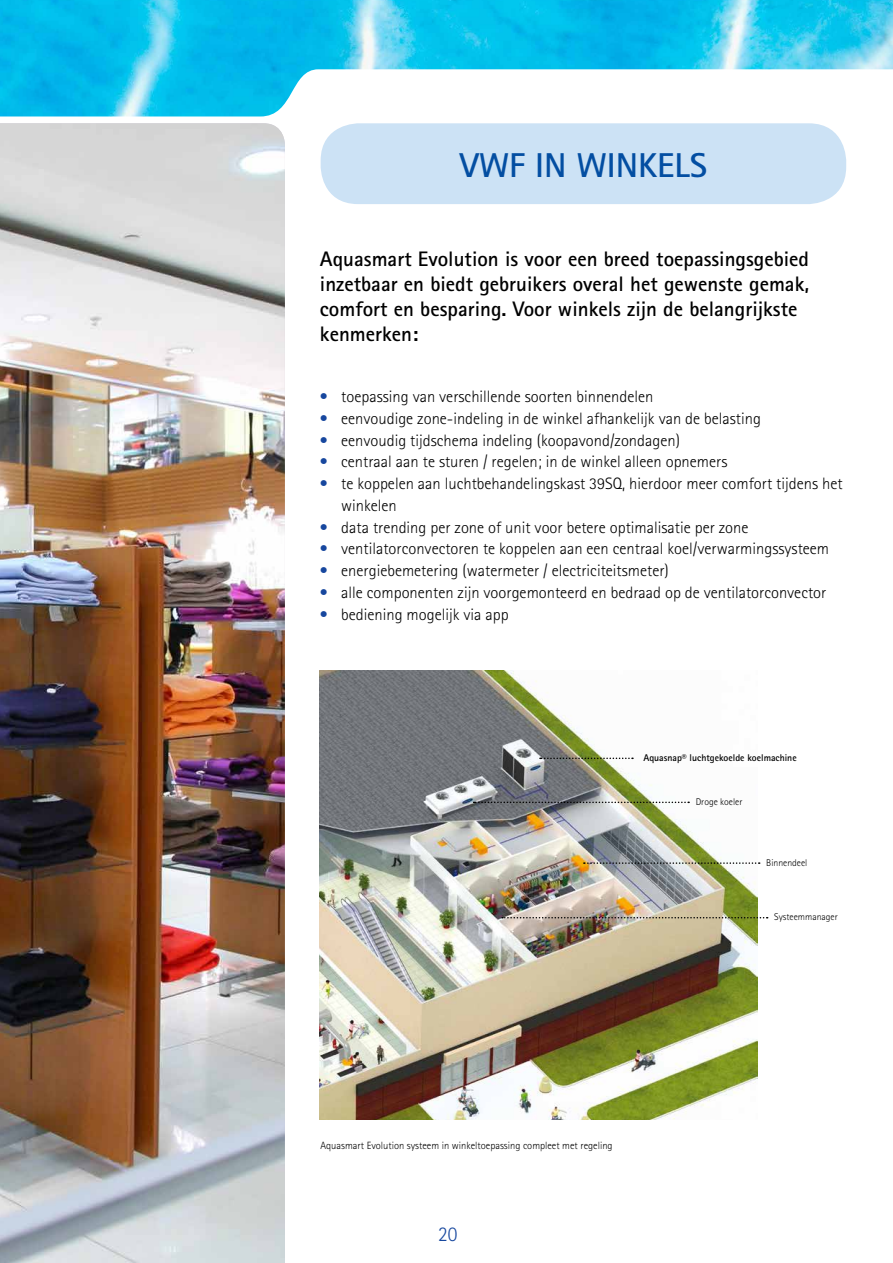
<style>
.page{position:relative;width:893px;height:1263px;background:#fff}
.page>*{position:absolute;margin:0;border:0;box-sizing:border-box;transform-origin:0 0}
.t1{font:700 34.5px "Rotis Sans Serif Pro";color:#034ea2}
.t2{font:700 21px/25.2px "Rotis Sans Serif Pro";color:#000}
.t3{font:300 21px "Rotis Sans Serif Pro";color:#17479e;scale:.95 1}
.t4{font:300 16.5px/21.8px "Rotis Sans Serif Pro";color:#000}
.t5{font:300 10.5px "Rotis Sans Serif Pro";color:#000}
.t6{font:300 9.75px "Rotis Sans Serif Pro";color:#000}
.t7{font:700 9.75px "Rotis Sans Serif Pro";color:#000}
.s1{color:#17479e}
</style>
<div class="page">
<img style="left:0;top:0;width:893px;height:69px">
<svg style="left:0;top:69px;width:893px;height:48px"></svg>
<img style="left:0;top:123px;width:285px;height:1140px">
<img style="left:320px;top:671px;width:438px;height:448px">
<div style="left:321px;top:123px;width:525px;height:81px;background:#cce2f5;border-radius:38px"></div>
<svg style="left:540px;top:757px;width:93px;height:2px"></svg>
<svg style="left:474px;top:801px;width:215px;height:2px"></svg>
<svg style="left:584px;top:862px;width:176px;height:2px"></svg>
<svg style="left:502px;top:917px;width:266px;height:1px"></svg>
<h1 class="t1" style="left:460px;top:143px;width:249px">VWF IN WINKELS</h1>
<p class="t2" style="left:320px;top:246px;width:491px">Aquasmart Evolution is voor een breed toepassingsgebied inzetbaar en biedt gebruikers overal het gewenste gemak, comfort en besparing. Voor winkels zijn de belangrijkste kenmerken:</p>
<p class="t4" style="left:320px;top:386px;width:335px"><span class="s1">•</span> toepassing van verschillende soorten binnendelen</p>
<p class="t4" style="left:320px;top:408px;width:442px"><span class="s1">•</span> eenvoudige zone-indeling in de winkel afhankelijk van de belasting</p>
<p class="t4" style="left:320px;top:429px;width:361px"><span class="s1">•</span> eenvoudig tijdschema indeling (koopavond/zondagen)</p>
<p class="t4" style="left:320px;top:451px;width:409px"><span class="s1">•</span> centraal aan te sturen / regelen; in de winkel alleen opnemers</p>
<p class="t4" style="left:341px;top:473px;width:503px;text-indent:-21px"><span class="s1">•</span> te koppelen aan luchtbehandelingskast 39SQ, hierdoor meer comfort tijdens het winkelen</p>
<p class="t4" style="left:320px;top:516px;width:430px"><span class="s1">•</span> data trending per zone of unit voor betere optimalisatie per zone</p>
<p class="t4" style="left:320px;top:538px;width:511px"><span class="s1">•</span> ventilatorconvectoren te koppelen aan een centraal koel/verwarmingssysteem</p>
<p class="t4" style="left:320px;top:560px;width:350px"><span class="s1">•</span> energiebemetering (watermeter / electriciteitsmeter)</p>
<p class="t4" style="left:320px;top:582px;width:508px"><span class="s1">•</span> alle componenten zijn voorgemonteerd en bedraad op de ventilatorconvector</p>
<p class="t4" style="left:320px;top:603px;width:190px"><span class="s1">•</span> bediening mogelijk via app</p>
<p class="t7" style="left:643px;top:751px;width:155px">Aquasnap® luchtgekoelde koelmachine</p>
<p class="t6" style="left:696px;top:796px;width:48px">Droge koeler</p>
<p class="t6" style="left:766px;top:857px;width:43px">Binnendeel</p>
<p class="t5" style="left:321px;top:1139px;width:293px">Aquasmart Evolution systeem in winkeltoepassing compleet met regeling</p>
<p class="t3" style="left:438px;top:1221px;width:22px">20</p>
<p class="t6" style="left:774px;top:911px;width:65px">Systeemmanager</p>
</div>
